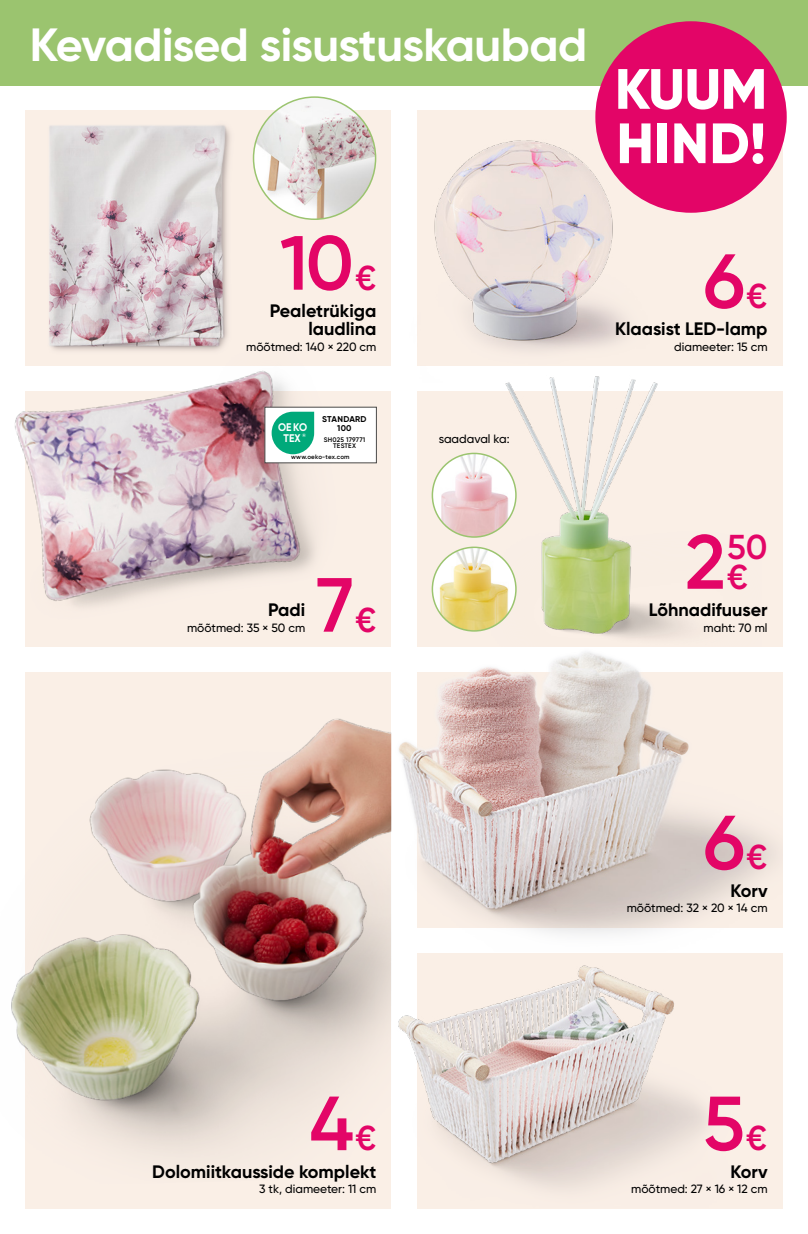
<style>
.page{position:relative;width:808px;height:1234px;background:#fff}
.page>*{position:absolute;margin:0;border:0;box-sizing:border-box;transform-origin:0 0}
.t1{font:600 76.5px "Gilroy";color:#e30567}
.t2{font:800 56.7px/54.3px "Gilroy";color:#fff}
.t3{font:700 46.5px "Gilroy";letter-spacing:-.015em;color:#fff}
.t4{font:600 34.5px/29.4px "Gilroy";color:#e30567}
.t5{font:700 18px/18px "Gilroy";color:#000;text-align:right}
.t6{font:500 12px "Gilroy";color:#000}
.t7{font:700 11.1px/10.9px "Gilroy";color:#fff;text-align:center;scale:.92 1}
.t8{font:700 8.4px/8.7px "Gilroy";letter-spacing:.03em;color:#000;text-align:center}
.t9{font:600 6.6px/6.6px "Gilroy";letter-spacing:.03em;color:#000;text-align:center}
.t10{font:600 6.3px "Gilroy";letter-spacing:.03em;color:#000}
.t11{font:700 4.95px "Gilroy";color:#fff}
.s1{font-size:34.5px}
.s2{font-size:76.5px}
</style>
<div class="page">
<div style="left:26px;top:672px;width:365px;height:536px;background:#faefe6"></div>
<div style="left:417px;top:391px;width:365px;height:255px;background:#faefe6"></div>
<div style="left:26px;top:391px;width:365px;height:255px;background:#faefe6"></div>
<div style="left:26px;top:110px;width:365px;height:255px;background:#faefe6"></div>
<div style="left:417px;top:111px;width:365px;height:255px;background:#faefe6"></div>
<div style="left:417px;top:952px;width:365px;height:255px;background:#faefe6"></div>
<div style="left:0;top:0;width:808px;height:85px;background:#9bc46f"></div>
<img style="left:11px;top:682px;width:366px;height:504px">
<img style="left:49px;top:125px;width:181px;height:215px">
<img style="left:434px;top:140px;width:225px;height:211px">
<img style="left:374px;top:630px;width:408px;height:321px">
<img style="left:377px;top:951px;width:359px;height:237px">
<img style="left:15px;top:340px;width:341px;height:288px">
<img style="left:471px;top:376px;width:290px;height:270px">
<div style="left:595px;top:21px;width:192px;height:192px;background:#e30567;border-radius:50%"></div>
<img style="left:432px;top:547px;width:84px;height:83px;border-radius:42px">
<div style="left:432px;top:546px;width:85px;height:85px;border:2px solid #9bc46f;border-radius:50%"></div>
<img style="left:432px;top:453px;width:84px;height:84px;border-radius:42px">
<div style="left:432px;top:452px;width:85px;height:85px;border:2px solid #9bc46f;border-radius:50%"></div>
<img style="left:253px;top:97px;width:123px;height:122px;border-radius:61px">
<div style="left:253px;top:96px;width:123px;height:124px;border:2px solid #9bc46f;border-radius:50%"></div>
<div style="left:264px;top:406px;width:113px;height:57px;background:#fff;border:1px solid #4a4a49"></div>
<div style="left:272px;top:411px;width:42px;height:43px;background:#00a97a;border-radius:21px"></div>
<h3 class="t3" style="left:30px;top:16px;width:559px">Kevadised sisustuskaubad</h3>
<h1 class="t1" style="left:280px;top:215px;width:98px">10<span class="s1">€</span></h1>
<h3 class="t5" style="left:270px;top:302px;width:108px">Pealetrükiga laudlina</h3>
<p class="t6" style="left:246px;top:339px;width:132px">mõõtmed: 140 × 220 cm</p>
<p class="t8" style="left:322px;top:414px;width:46px">STANDARD<br>100</p>
<p class="t9" style="left:324px;top:436px;width:43px">SH025 179771<br>TESTEX</p>
<p class="t10" style="left:291px;top:453px;width:60px">www.oeko-tex.com</p>
<p class="t7" style="left:278px;top:421px;width:33px">OEKO<br>TEX</p>
<p class="t11" style="left:302px;top:432px;width:5px">®</p>
<h3 class="t5" style="left:268px;top:600px;width:39px">Padi</h3>
<p class="t6" style="left:187px;top:620px;width:120px">mõõtmed: 35 × 50 cm</p>
<h1 class="t1" style="left:316px;top:557px;width:61px">7<span class="s1">€</span></h1>
<p class="t6" style="left:439px;top:431px;width:72px">saadaval ka:</p>
<h2 class="t2" style="left:615px;top:61px;width:154px">KUUM<br>HIND!</h2>
<h1 class="t1" style="left:703px;top:233px;width:66px">6<span class="s1">€</span></h1>
<h3 class="t5" style="left:615px;top:320px;width:154px">Klaasist LED-lamp</h3>
<p class="t6" style="left:674px;top:339px;width:95px">diameeter: 15 cm</p>
<h3 class="t4" style="left:727px;top:532px;width:42px;text-indent:-42px"><span class="s2">2</span>50 €</h3>
<h3 class="t5" style="left:649px;top:600px;width:120px">Lõhnadifuuser</h3>
<p class="t6" style="left:703px;top:620px;width:66px">maht: 70 ml</p>
<h1 class="t1" style="left:703px;top:794px;width:66px">6<span class="s1">€</span></h1>
<h3 class="t5" style="left:731px;top:881px;width:38px">Korv</h3>
<p class="t6" style="left:627px;top:900px;width:142px">mõõtmed: 32 × 20 × 14 cm</p>
<h1 class="t1" style="left:309px;top:1075px;width:68px">4<span class="s1">€</span></h1>
<h1 class="t1" style="left:703px;top:1075px;width:66px">5<span class="s1">€</span></h1>
<h3 class="t5" style="left:152px;top:1161px;width:226px">Dolomiitkausside komplekt</h3>
<p class="t6" style="left:259px;top:1181px;width:119px">3 tk, diameeter: 11 cm</p>
<h3 class="t5" style="left:731px;top:1161px;width:38px">Korv</h3>
<p class="t6" style="left:631px;top:1181px;width:138px">mõõtmed: 27 × 16 × 12 cm</p>
</div>
